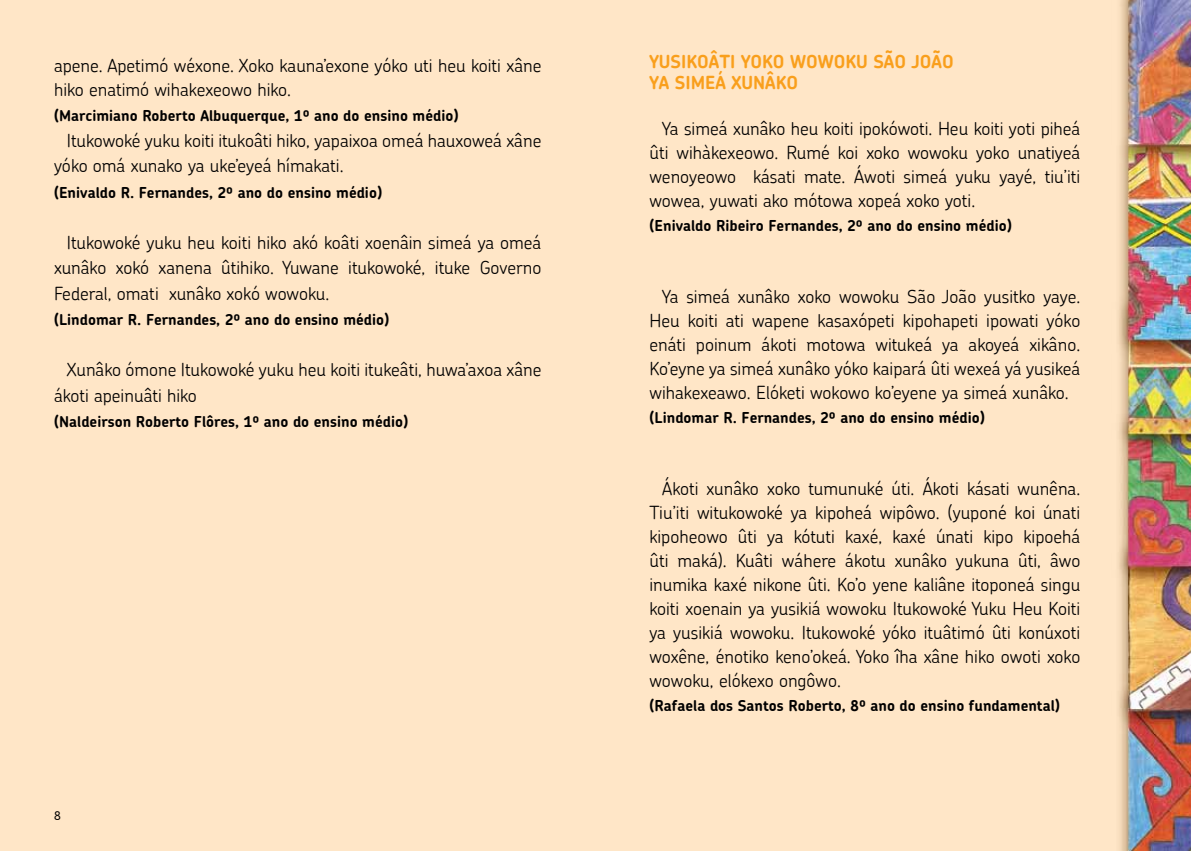
<style>
.page{position:relative;width:1191px;height:851px;background:#fff}
.page>*{position:absolute;margin:0;border:0;box-sizing:border-box;transform-origin:0 0}
.t1{font:300 18px/24px "Chevin";color:#000;text-align:justify}
.t2{font:700 18px/21.6px "Chevin";color:#f99f1c}
.t3{font:700 15px "Chevin";color:#000}
.t4{font:500 12px "Chevin";color:#000}
</style>
<div class="page">
<div style="left:0;top:0;width:1103px;height:850px;background:#ffe6c7"></div>
<img style="left:1103px;top:0;width:88px;height:850px">
<p class="t1" style="left:54px;top:54px;width:489px;line-height:23.5px">apene. Apetimó wéxone. Xoko kauna’exone yóko uti heu koiti xâne hiko enatimó wihakexeowo hiko.</p>
<p class="t3" style="left:54px;top:106px;width:406px">(Marcimiano Roberto Albuquerque, 1º ano do ensino médio)</p>
<p class="t1" style="left:54px;top:127px;width:489px;line-height:25.5px;text-indent:13px">Itukowoké yuku koiti itukoâti hiko, yapaixoa omeá hauxoweá xâne yóko omá xunako ya uke’eyeá hímakati.</p>
<p class="t3" style="left:54px;top:182px;width:330px">(Enivaldo R. Fernandes, 2º ano do ensino médio)</p>
<p class="t1" style="left:54px;top:229px;width:489px;line-height:25.5px;text-indent:13px">Itukowoké yuku heu koiti hiko akó koâti xoenâin simeá ya omeá xunâko xokó xanena ûtihiko. Yuwane itukowoké, ituke Governo Federal, omati xunâko xokó wowoku.</p>
<p class="t3" style="left:54px;top:310px;width:337px">(Lindomar R. Fernandes, 2º ano do ensino médio)</p>
<p class="t1" style="left:54px;top:357px;width:489px;line-height:25.5px;text-indent:13px">Xunâko ómone Itukowoké yuku heu koiti itukeâti, huwa’axoa xâne ákoti apeinuâti hiko</p>
<p class="t3" style="left:54px;top:412px;width:356px">(Naldeirson Roberto Flôres, 1º ano do ensino médio)</p>
<p class="t4" style="left:54px;top:807px;width:8px">8</p>
<p class="t2" style="left:649px;top:50px;width:306px">YUSIKOÂTI YOKO WOWOKU SÃO JOÃO<br>YA SIMEÁ XUNÂKO</p>
<p class="t1" style="left:649px;top:116px;width:432px;text-indent:13px">Ya simeá xunâko heu koiti ipokówoti. Heu koiti yoti piheá ûti wihàkexeowo. Rumé koi xoko wowoku yoko unatiyeá wenoyeowo kásati mate. Áwoti simeá yuku yayé, tiu’iti wowea, yuwati ako mótowa xopeá xoko yoti.</p>
<p class="t3" style="left:649px;top:216px;width:364px">(Enivaldo Ribeiro Fernandes, 2º ano do ensino médio)</p>
<p class="t1" style="left:649px;top:284px;width:432px;text-indent:13px">Ya simeá xunâko xoko wowoku São João yusitko yaye.<br>Heu koiti ati wapene kasaxópeti kipohapeti ipowati yóko enáti poinum ákoti motowa witukeá ya akoyeá xikâno.<br>Ko’eyne ya simeá xunâko yóko kaipará ûti wexeá yá yusikeá wihakexeawo. Elóketi wokowo ko’eyene ya simeá xunâko.</p>
<p class="t3" style="left:649px;top:408px;width:337px">(Lindomar R. Fernandes, 2º ano do ensino médio)</p>
<p class="t1" style="left:649px;top:476px;width:432px;text-indent:13px">Ákoti xunâko xoko tumunuké úti. Ákoti kásati wunêna.<br>Tiu’iti witukowoké ya kipoheá wipôwo. (yuponé koi únati kipoheowo ûti ya kótuti kaxé, kaxé únati kipo kipoehá ûti maká). Kuâti wáhere ákotu xunâko yukuna ûti, âwo inumika kaxé nikone ûti. Ko’o yene kaliâne itoponeá singu koiti xoenain ya yusikiá wowoku Itukowoké Yuku Heu Koiti ya yusikiá wowoku. Itukowoké yóko ituâtimó ûti konúxoti woxêne, énotiko keno’okeá. Yoko îha xâne hiko owoti xoko wowoku, elókexo ongôwo.</p>
<p class="t3" style="left:649px;top:696px;width:412px">(Rafaela dos Santos Roberto, 8º ano do ensino fundamental)</p>
</div>
